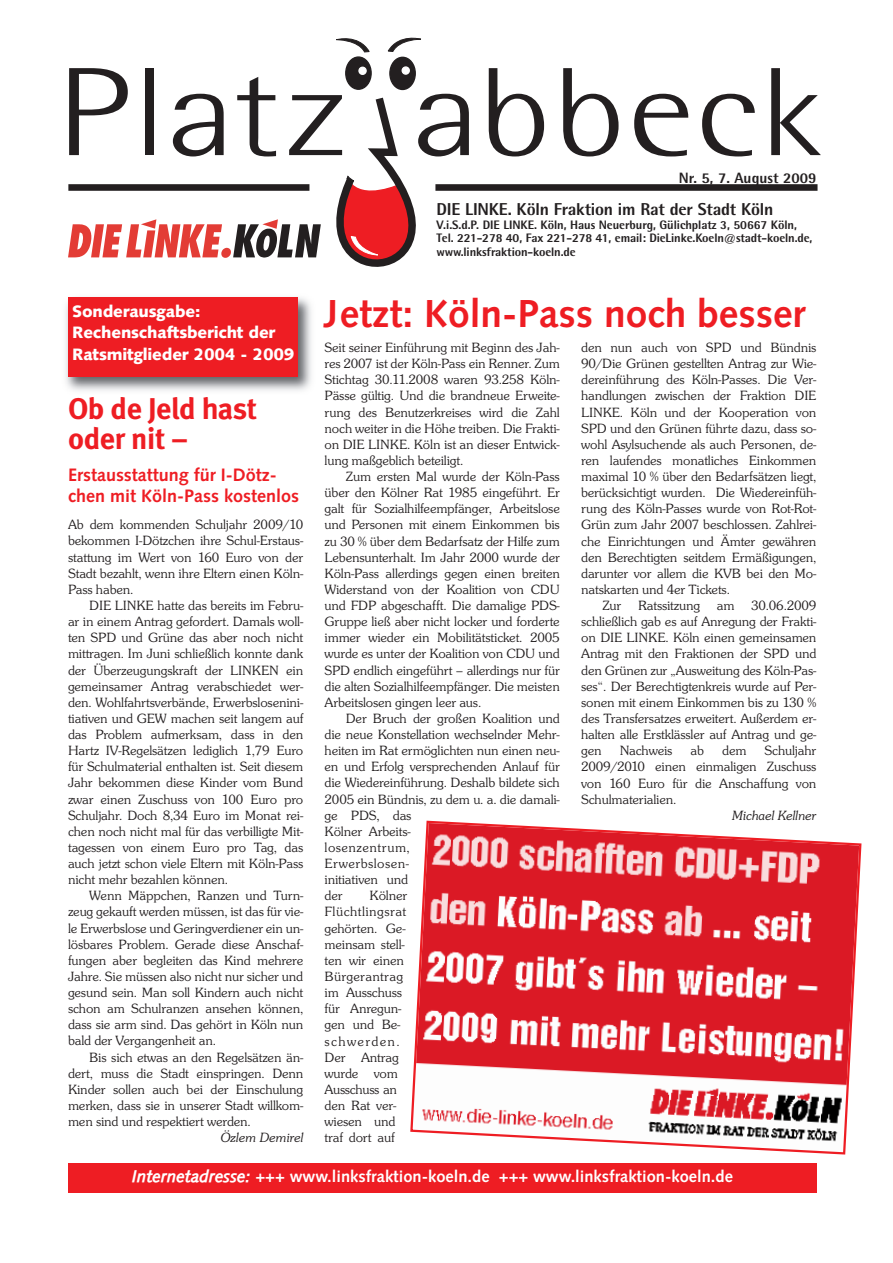
<style>
.page{position:relative;width:893px;height:1263px;background:#fff}
.page>*{position:absolute;margin:0;border:0;box-sizing:border-box;transform-origin:0 0}
.t1{font:700 39px "Syntax";color:#ee1d23}
.t2{font:700 30px/30px "Meta";letter-spacing:-.01em;color:#ee1d23}
.t3{font:700 18px/21px "Syntax";color:#ee1d23}
.t4{font:800 17.25px "Rotis Semi Sans";letter-spacing:-.01em;color:#231f20}
.t5{font:700 16.5px "Syntax";color:#fff}
.t6{font:900 16.5px/21px "Syntax";letter-spacing:-.015em;color:#fff}
.t7{font:800 15px "Rotis Semi Sans";color:#231f20}
.t8{font:300 13.95px/16.2px "Sunset";letter-spacing:-.01em;color:#231f20;text-align:justify}
.t9{font:italic 300 13.95px "Sunset";letter-spacing:-.01em;color:#231f20}
.t10{font:800 12.3px/13.5px "Rotis Semi Sans";letter-spacing:-.01em;color:#231f20}
.s1{font-family:"Syntax Italic Bld";font-weight:400}
</style>
<div class="page">
<svg style="left:388px;top:38px;width:33px;height:14px"></svg>
<div style="left:346px;top:57px;width:25px;height:32px;background:#231f20;border-radius:50%"></div>
<div style="left:345px;top:56px;width:27px;height:34px;border:1px solid #231f20;border-radius:50%"></div>
<div style="left:390px;top:57px;width:25px;height:32px;background:#231f20;border-radius:50%"></div>
<div style="left:389px;top:57px;width:27px;height:33px;border:1px solid #231f20;border-radius:50%"></div>
<div style="left:358px;top:67px;width:9px;height:8px;border:1px solid #fff;border-radius:50%"></div>
<div style="left:402px;top:66px;width:8px;height:9px;border:1px solid #fff;border-radius:50%"></div>
<svg style="left:336px;top:38px;width:33px;height:14px"></svg>
<svg style="left:563px;top:68px;width:56px;height:88px"></svg>
<svg style="left:634px;top:94px;width:54px;height:62px"></svg>
<svg style="left:702px;top:94px;width:53px;height:62px"></svg>
<svg style="left:771px;top:68px;width:50px;height:87px"></svg>
<div style="left:435px;top:184px;width:382px;height:7px;background:#231f20"></div>
<div style="left:68px;top:1163px;width:748px;height:30px;background:#ee1d23"></div>
<svg style="left:68px;top:68px;width:476px;height:199px"></svg>
<svg style="left:410px;top:820px;width:452px;height:335px"></svg>
<img style="left:65px;top:297px;width:246px;height:94px">
<div style="left:68px;top:298px;width:230px;height:79px;background:#ee1d23"></div>
<p class="t7" style="left:679px;top:173px;width:139px">Nr. 5, 7. August 2009</p>
<p class="t6" style="left:72px;top:303px;width:224px">Sonderausgabe:<br>Rechenschaftsbericht der<br>Ratsmitglieder 2004 - 2009</p>
<h2 class="t2" style="left:68px;top:393px;width:190px">Ob de Jeld hast oder nit –</h2>
<p class="t3" style="left:68px;top:466px;width:232px">Erstausstattung für I-Dötz&shy;chen mit Köln-Pass kostenlos</p>
<p class="t8" style="left:68px;top:518px;width:237px">Ab dem kommenden Schuljahr 2009/10 bekommen I-Dötzchen ihre Schul-Erstaus&shy;stattung im Wert von 160 Euro von der Stadt bezahlt, wenn ihre Eltern einen Köln-Pass haben.</p>
<p class="t8" style="left:68px;top:598px;width:237px;text-indent:21px">DIE LINKE hatte das bereits im Febru&shy;ar in einem Antrag gefordert. Damals woll&shy;ten SPD und Grüne das aber noch nicht mittragen. Im Juni schließlich konnte dank der Überzeugungskraft der LINKEN ein gemeinsamer Antrag verabschiedet wer&shy;den. Wohlfahrtsverbände, Erwerbslosenini&shy;tiativen und GEW machen seit langem auf das Problem aufmerksam, dass in den Hartz IV-Regelsätzen lediglich 1,79 Euro für Schulmaterial enthalten ist. Seit diesem Jahr bekommen diese Kinder vom Bund zwar einen Zuschuss von 100 Euro pro Schuljahr. Doch 8,34 Euro im Monat rei&shy;chen noch nicht mal für das verbilligte Mit&shy;tagessen von einem Euro pro Tag, das auch jetzt schon viele Eltern mit Köln-Pass nicht mehr bezahlen können.</p>
<p class="t8" style="left:68px;top:889px;width:237px;text-indent:21px">Wenn Mäppchen, Ranzen und Turn&shy;zeug gekauft werden müssen, ist das für vie&shy;le Erwerbslose und Geringverdiener ein un&shy;lösbares Problem. Gerade diese Anschaf&shy;fungen aber begleiten das Kind mehrere Jahre. Sie müssen also nicht nur sicher und gesund sein. Man soll Kindern auch nicht schon am Schulranzen ansehen können, dass sie arm sind. Das gehört in Köln nun bald der Vergangenheit an.</p>
<p class="t8" style="left:68px;top:1050px;width:237px;text-indent:21px">Bis sich etwas an den Regelsätzen än&shy;dert, muss die Stadt einspringen. Denn Kinder sollen auch bei der Einschulung merken, dass sie in unserer Stadt willkom&shy;men sind und respektiert werden.</p>
<p class="t9" style="left:221px;top:1133px;width:84px">Özlem Demirel</p>
<p class="t4" style="left:437px;top:203px;width:338px">DIE LINKE. Köln Fraktion im Rat der Stadt Köln</p>
<p class="t10" style="left:437px;top:219px;width:378px">V.i.S.d.P. DIE LINKE. Köln, Haus Neuerburg, Gülichplatz 3, 50667 Köln,<br>Tel. 221-278 40, Fax 221-278 41, email: DieLinke.Koeln@stadt-koeln.de, www.linksfraktion-koeln.de</p>
<h1 class="t1" style="left:325px;top:298px;width:482px">Jetzt: Köln-Pass noch besser</h1>
<p class="t8" style="left:325px;top:340px;width:237px">Seit seiner Einführung mit Beginn des Jah&shy;res 2007 ist der Köln-Pass ein Renner. Zum Stichtag 30.11.2008 waren 93.258 Köln-Pässe gültig. Und die brandneue Erweite&shy;rung des Benutzerkreises wird die Zahl noch weiter in die Höhe treiben. Die Frakti&shy;on DIE LINKE. Köln ist an dieser Entwick&shy;lung maßgeblich beteiligt.</p>
<p class="t8" style="left:325px;top:469px;width:237px;text-indent:21px">Zum ersten Mal wurde der Köln-Pass über den Kölner Rat 1985 eingeführt. Er galt für Sozialhilfeempfänger, Arbeitslose und Personen mit einem Einkommen bis zu 30 % über dem Bedarfsatz der Hilfe zum Lebensunterhalt. Im Jahr 2000 wurde der Köln-Pass allerdings gegen einen breiten Widerstand von der Koalition von CDU und FDP abgeschafft. Die damalige PDS-Gruppe ließ aber nicht locker und forderte immer wieder ein Mobilitätsticket. 2005 wurde es unter der Koalition von CDU und SPD endlich eingeführt – allerdings nur für die alten Sozialhilfeempfänger. Die meisten Arbeitslosen gingen leer aus.</p>
<p class="t8" style="left:325px;top:711px;width:237px;text-align:left;text-indent:21px">Der Bruch der großen Koalition und die neue Konstellation wechselnder Mehr&shy;heiten im Rat ermöglichten nun einen neu&shy;en und Erfolg versprechenden Anlauf für die Wiedereinführung. Deshalb bildete sich<br>2005 ein Bündnis, zu dem u. a. die damali&shy;ge PDS, das<br>Kölner Arbeits-<br>losenzentrum,<br>Erwerbslosen-<br>initiativen und<br>der</p>
<p class="t8" style="left:325px;top:889px;width:84px;text-align:left;text-indent:45px">Kölner<br>Flüchtlingsrat gehörten. Ge&shy;meinsam stell&shy;ten wir einen<br>Bürgerantrag im Ausschuss für Anregun&shy;gen und Be&shy;schwerden.<br>Der Antrag wurde vom<br>Ausschuss an den Rat ver&shy;wiesen und traf dort auf</p>
<p class="t8" style="left:581px;top:341px;width:237px">den nun auch von SPD und Bündnis 90/Die Grünen gestellten Antrag zur Wie&shy;dereinführung des Köln-Passes. Die Ver&shy;handlungen zwischen der Fraktion DIE LINKE. Köln und der Kooperation von SPD und den Grünen führte dazu, dass so&shy;wohl Asylsuchende als auch Personen, de&shy;ren laufendes monatliches Einkommen maximal 10 % über den Bedarfsätzen liegt, berücksichtigt wurden. Die Wiedereinfüh&shy;rung des Köln-Passes wurde von Rot-Rot-Grün zum Jahr 2007 beschlossen. Zahlrei&shy;che Einrichtungen und Ämter gewähren den Berechtigten seitdem Ermäßigungen, darunter vor allem die KVB bei den Mo&shy;natskarten und 4er Tickets.</p>
<p class="t8" style="left:581px;top:599px;width:237px;text-indent:21px">Zur Ratssitzung am 30.06.2009 schließlich gab es auf Anregung der Frakti&shy;on DIE LINKE. Köln einen gemeinsamen Antrag mit den Fraktionen der SPD und den Grünen zur „Ausweitung des Köln-Pas&shy;ses“. Der Berechtigtenkreis wurde auf Per&shy;sonen mit einem Einkommen bis zu 130 % des Transfersatzes erweitert. Außerdem er&shy;halten alle Erstklässler auf Antrag und ge&shy;gen</p>
<p class="t8" style="left:581px;top:744px;width:237px;text-indent:183px">Schuljahr 2009/2010 einen einmaligen Zuschuss von 160 Euro für die Anschaffung von Schulmaterialien.</p>
<p class="t9" style="left:732px;top:810px;width:86px">Michael Kellner</p>
<p class="t8" style="left:620px;top:744px;width:54px">Nachweis</p>
<p class="t8" style="left:690px;top:744px;width:15px">ab</p>
<p class="t8" style="left:722px;top:744px;width:26px">dem</p>
<p class="t5" style="left:132px;top:1170px;width:602px"><span class="s1">Internetadresse:</span> +++ www.linksfraktion-koeln.de +++ www.linksfraktion-koeln.de</p>
</div>
